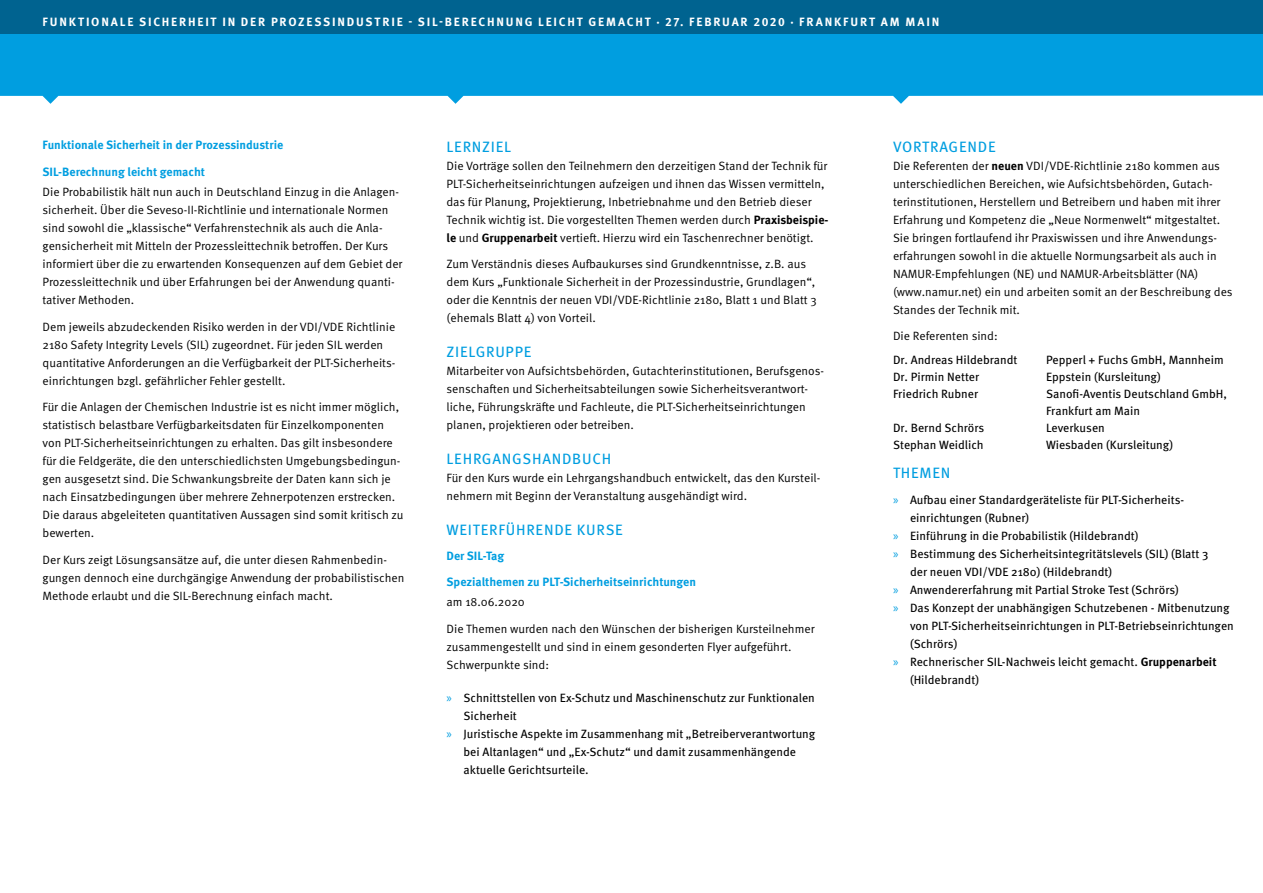
<style>
.page{position:relative;width:1263px;height:893px;background:#fff}
.page>*{position:absolute;margin:0;border:0;box-sizing:border-box;transform-origin:0 0}
.t1{font:15px "Meta OT";letter-spacing:.05em;color:#009ee0}
.t2{font:12px/18px "Meta OT Norm";color:#000}
.t3{font:12px/17.1px "Meta OT";color:#000}
.t4{font:700 12px "Meta OT";color:#009ee0}
.t5{font:700 12px "Meta OT";letter-spacing:.15em;color:#fff}
.s1{font-family:"Meta OT";font-weight:700}
.s2{font-family:"Myriad Pro";font-size:12.75px;color:#009ee0}
.s3{font-weight:700}
</style>
<div class="page">
<svg style="left:0;top:34px;width:1263px;height:70px;background:#1da9e3"></svg>
<div style="left:0;top:0;width:1263px;height:34px;background:#006390"></div>
<p class="t5" style="left:43px;top:15px;width:898px">FUNKTIONALE SICHERHEIT IN DER PROZESSINDUSTRIE - SIL-BERECHNUNG LEICHT GEMACHT · 27. FEBRUAR 2020 · FRANKFURT AM MAIN</p>
<p class="t4" style="left:43px;top:138px;width:242px">Funktionale Sicherheit in der Prozessindustrie</p>
<p class="t4" style="left:43px;top:165px;width:164px">SIL-Berechnung leicht gemacht</p>
<p class="t2" style="left:43px;top:183px;width:361px">Die Probabilistik hält nun auch in Deutschland Einzug in die Anlagen&shy;sicherheit. Über die Seveso-II-Richtlinie und internationale Normen sind sowohl die „klassische“ Verfahrenstechnik als auch die Anla&shy;gensicherheit mit Mitteln der Prozessleittechnik betroffen. Der Kurs informiert über die zu erwartenden Konsequenzen auf dem Gebiet der Prozessleittechnik und über Erfahrungen bei der Anwendung quanti&shy;tativer Methoden.</p>
<p class="t2" style="left:43px;top:318px;width:354px">Dem jeweils abzudeckenden Risiko werden in der VDI/VDE Richtlinie 2180 Safety Integrity Levels (SIL) zugeordnet. Für jeden SIL werden quantitative Anforderungen an die Verfügbarkeit der PLT-Sicherheits&shy;einrichtungen bzgl. gefährlicher Fehler gestellt.</p>
<p class="t2" style="left:43px;top:398px;width:363px">Für die Anlagen der Chemischen Industrie ist es nicht immer möglich, statistisch belastbare Verfügbarkeitsdaten für Einzelkomponenten von PLT-Sicherheitseinrichtungen zu erhalten. Das gilt insbesondere für die Feldgeräte, die den unterschiedlichsten Umgebungsbedingun&shy;gen ausgesetzt sind. Die Schwankungsbreite der Daten kann sich je nach Einsatzbedingungen über mehrere Zehnerpotenzen erstrecken.<br>Die daraus abgeleiteten quantitativen Aussagen sind somit kritisch zu bewerten.</p>
<p class="t2" style="left:43px;top:551px;width:363px">Der Kurs zeigt Lösungsansätze auf, die unter diesen Rahmenbedin&shy;gungen dennoch eine durchgängige Anwendung der probabilistischen<br>Methode erlaubt und die SIL-Berechnung einfach macht.</p>
<p class="t1" style="left:447px;top:138px;width:66px">LERNZIEL</p>
<p class="t2" style="left:446px;top:157px;width:383px">Die Vorträge sollen den Teilnehmern den derzeitigen Stand der Technik für PLT-Sicherheitseinrichtungen aufzeigen und ihnen das Wissen vermitteln, das für Planung, Projektierung, Inbetriebnahme und den Betrieb dieser Technik wichtig ist. Die vorgestellten Themen werden durch <span class="s1">Praxisbeispie&shy;le</span> und <span class="s1">Gruppenarbeit</span> vertieft. Hierzu wird ein Taschenrechner benötigt.</p>
<p class="t2" style="left:446px;top:255px;width:372px">Zum Verständnis dieses Aufbaukurses sind Grundkenntnisse, z.B. aus dem Kurs „Funktionale Sicherheit in der Prozessindustrie, Grundlagen“, oder die Kenntnis der neuen VDI/VDE-Richtlinie 2180, Blatt 1 und Blatt 3 (ehemals Blatt 4) von Vorteil.</p>
<p class="t1" style="left:447px;top:343px;width:86px">ZIELGRUPPE</p>
<p class="t2" style="left:446px;top:362px;width:379px">Mitarbeiter von Aufsichtsbehörden, Gutachterinstitutionen, Berufsgenos&shy;senschaften und Sicherheitsabteilungen sowie Sicherheitsverantwort&shy;liche, Führungskräfte und Fachleute, die PLT-Sicherheitseinrichtungen planen, projektieren oder betreiben.</p>
<p class="t1" style="left:447px;top:450px;width:166px">LEHRGANGSHANDBUCH</p>
<p class="t2" style="left:446px;top:469px;width:375px">Für den Kurs wurde ein Lehrgangshandbuch entwickelt, das den Kursteil&shy;nehmern mit Beginn der Veranstaltung ausgehändigt wird.</p>
<p class="t1" style="left:447px;top:521px;width:178px">WEITERFÜHRENDE KURSE</p>
<p class="t4" style="left:446px;top:548px;width:59px">Der SIL-Tag</p>
<p class="t4" style="left:446px;top:575px;width:251px">Spezialthemen zu PLT-Sicherheitseinrichtungen</p>
<p class="t2" style="left:446px;top:593px;width:80px">am 18.06.2020</p>
<p class="t2" style="left:446px;top:620px;width:370px">Die Themen wurden nach den Wünschen der bisherigen Kursteilnehmer zusammengestellt und sind in einem gesonderten Flyer aufgeführt.<br>Schwerpunkte sind:</p>
<p class="t3" style="left:446px;top:690px;width:370px"><span class="s2">»</span> Schnittstellen von Ex-Schutz und Maschinenschutz zur Funktionalen</p>
<p class="t3" style="left:463px;top:708px;width:55px">Sicherheit</p>
<p class="t3" style="left:446px;top:726px;width:370px"><span class="s2">»</span> Juristische Aspekte im Zusammenhang mit „Betreiberverantwortung</p>
<p class="t3" style="left:463px;top:744px;width:334px">bei Altanlagen“ und „Ex-Schutz“ und damit zusammenhängende</p>
<p class="t3" style="left:463px;top:762px;width:127px">aktuelle Gerichtsurteile.</p>
<p class="t1" style="left:893px;top:138px;width:104px">VORTRAGENDE</p>
<p class="t2" style="left:893px;top:157px;width:341px">Die Referenten der <span class="s1">neuen</span> VDI/VDE-Richtlinie 2180 kommen aus unterschiedlichen Bereichen, wie Aufsichtsbehörden, Gutach&shy;terinstitutionen, Herstellern und Betreibern und haben mit ihrer Erfahrung und Kompetenz die „Neue Normenwelt“ mitgestaltet.<br>Sie bringen fortlaufend ihr Praxiswissen und ihre Anwendungs&shy;erfahrungen sowohl in die aktuelle Normungsarbeit als auch in NAMUR-Empfehlungen (NE) und NAMUR-Arbeitsblätter (NA) (www.namur.net) ein und arbeiten somit an der Beschreibung des Standes der Technik mit.</p>
<p class="t2" style="left:893px;top:327px;width:106px">Die Referenten sind:</p>
<p class="t3" style="left:893px;top:351px;width:126px">Dr. Andreas Hildebrandt</p>
<p class="t3" style="left:1046px;top:351px;width:179px">Pepperl + Fuchs GmbH, Mannheim</p>
<p class="t3" style="left:893px;top:368px;width:88px">Dr. Pirmin Netter</p>
<p class="t3" style="left:1046px;top:368px;width:116px">Eppstein (Kursleitung)</p>
<p class="t3" style="left:893px;top:385px;width:87px">Friedrich Rubner</p>
<p class="t3" style="left:1046px;top:385px;width:182px">Sanofi-Aventis Deutschland GmbH,<br>Frankfurt am Main</p>
<p class="t3" style="left:893px;top:420px;width:93px">Dr. Bernd Schrörs</p>
<p class="t3" style="left:1046px;top:420px;width:60px">Leverkusen</p>
<p class="t3" style="left:893px;top:437px;width:92px">Stephan Weidlich</p>
<p class="t3" style="left:1046px;top:437px;width:129px">Wiesbaden (Kursleitung)</p>
<p class="t1" style="left:893px;top:464px;width:59px">THEMEN</p>
<p class="t3" style="left:893px;top:492px;width:291px"><span class="s2">»</span> Aufbau einer Standardgeräteliste für PLT-Sicherheits-</p>
<p class="t3" style="left:910px;top:510px;width:121px">einrichtungen (Rubner)</p>
<p class="t3" style="left:893px;top:528px;width:247px"><span class="s2">»</span> Einführung in die Probabilistik (Hildebrandt)</p>
<p class="t3" style="left:893px;top:546px;width:317px"><span class="s2">»</span> Bestimmung des Sicherheitsintegritätslevels (SIL) (Blatt 3</p>
<p class="t3" style="left:910px;top:564px;width:204px">der neuen VDI/VDE 2180) (Hildebrandt)</p>
<p class="t3" style="left:893px;top:582px;width:287px"><span class="s2">»</span> Anwendererfahrung mit Partial Stroke Test (Schrörs)</p>
<p class="t3" style="left:893px;top:600px;width:338px"><span class="s2">»</span> Das Konzept der unabhängigen Schutzebenen - Mitbenutzung</p>
<p class="t3" style="left:910px;top:618px;width:325px">von PLT-Sicherheitseinrichtungen in PLT-Betriebseinrichtungen</p>
<p class="t3" style="left:910px;top:636px;width:49px">(Schrörs)</p>
<p class="t3" style="left:893px;top:654px;width:325px"><span class="s2">»</span> Rechnerischer SIL-Nachweis leicht gemacht. <span class="s3">Gruppenarbeit</span></p>
<p class="t3" style="left:910px;top:672px;width:70px">(Hildebrandt)</p>
</div>
